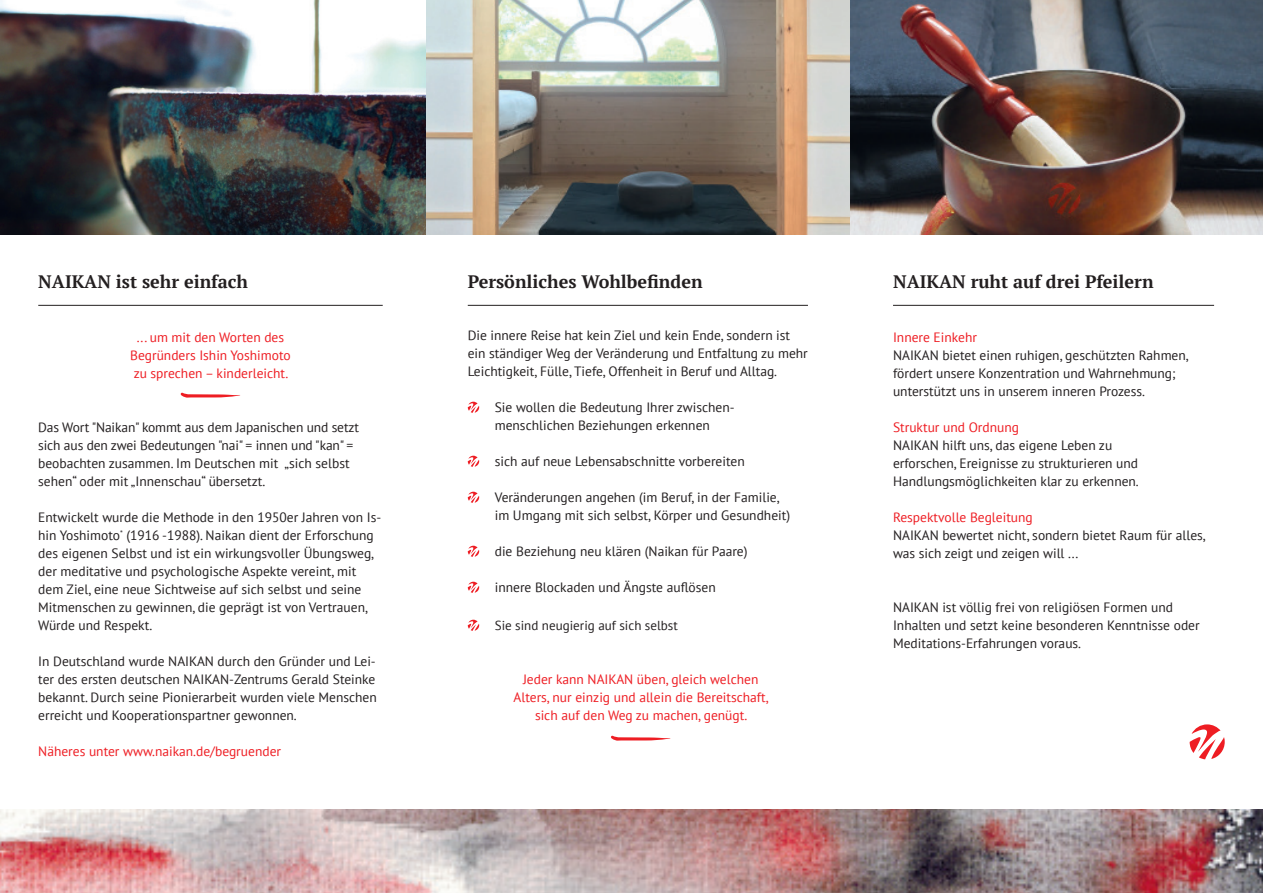
<style>
.page{position:relative;width:1263px;height:893px;background:#fff}
.page>*{position:absolute;margin:0;border:0;box-sizing:border-box;transform-origin:0 0}
.t1{font:700 18px "PT Serif";color:#231f20}
.t2{font:13.5px/18px "PT Sans";color:#231f20}
.t3{font:13.5px/18px "PT Sans";color:#ee1d23;text-align:center}
.t4{font:13.05px "PT Sans";color:#231f20}
</style>
<div class="page">
<img style="left:425px;top:0;width:425px;height:234px">
<hr style="left:38px;top:305px;width:345px;height:1px;background:#231f20">
<hr style="left:468px;top:305px;width:340px;height:1px;background:#231f20">
<svg style="left:468px;top:402px;width:11px;height:11px"></svg>
<svg style="left:468px;top:456px;width:11px;height:11px"></svg>
<svg style="left:468px;top:492px;width:11px;height:11px"></svg>
<svg style="left:468px;top:546px;width:11px;height:11px"></svg>
<svg style="left:468px;top:582px;width:11px;height:11px"></svg>
<svg style="left:468px;top:620px;width:11px;height:11px"></svg>
<hr style="left:893px;top:305px;width:321px;height:1px;background:#231f20">
<svg style="left:181px;top:393px;width:59px;height:5px"></svg>
<svg style="left:611px;top:736px;width:59px;height:5px"></svg>
<svg style="left:1190px;top:724px;width:35px;height:35px"></svg>
<img style="left:0;top:809px;width:1263px;height:84px">
<img style="left:850px;top:0;width:413px;height:234px">
<img style="left:0;top:0;width:425px;height:234px">
<h1 class="t1" style="left:38px;top:270px;width:211px">NAIKAN ist sehr einfach</h1>
<p class="t3" style="left:130px;top:328px;width:162px">... um mit den Worten des<br>Begründers Ishin Yoshimoto zu sprechen – kinderleicht.</p>
<p class="t2" style="left:38px;top:418px;width:322px">Das Wort "Naikan" kommt aus dem Japanischen und setzt sich aus den zwei Bedeutungen "nai" = innen und "kan" = beobachten zusammen. Im Deutschen mit „sich selbst sehen“ oder mit „Innenschau“ übersetzt.</p>
<p class="t2" style="left:38px;top:508px;width:344px">Entwickelt wurde die Methode in den 1950er Jahren von Is&shy;hin Yoshimoto<sup>*</sup> (1916 -1988). Naikan dient der Erforschung des eigenen Selbst und ist ein wirkungsvoller Übungsweg, der meditative und psychologische Aspekte vereint, mit dem Ziel, eine neue Sichtweise auf sich selbst und seine Mitmenschen zu gewinnen, die geprägt ist von Vertrauen, Würde und Respekt.</p>
<p class="t2" style="left:38px;top:652px;width:340px;text-align:justify">In Deutschland wurde NAIKAN durch den Gründer und Lei&shy;ter des ersten deutschen NAIKAN-Zentrums Gerald Steinke bekannt. Durch seine Pionierarbeit wurden viele Menschen erreicht und Kooperationspartner gewonnen.</p>
<p class="t3" style="left:38px;top:742px;width:244px">Näheres unter www.naikan.de/begruender</p>
<h1 class="t1" style="left:468px;top:270px;width:236px">Persönliches Wohlbefinden</h1>
<p class="t2" style="left:468px;top:326px;width:342px">Die innere Reise hat kein Ziel und kein Ende, sondern ist ein ständiger Weg der Veränderung und Entfaltung zu mehr<br>Leichtigkeit, Fülle, Tiefe, Offenheit in Beruf und Alltag.</p>
<p class="t2" style="left:495px;top:398px;width:241px">Sie wollen die Bedeutung Ihrer zwischen&shy;menschlichen Beziehungen erkennen</p>
<p class="t2" style="left:495px;top:452px;width:251px">sich auf neue Lebensabschnitte vorbereiten</p>
<p class="t2" style="left:495px;top:488px;width:297px">Veränderungen angehen (im Beruf, in der Familie, im Umgang mit sich selbst, Körper und Gesundheit)</p>
<p class="t2" style="left:495px;top:542px;width:254px">die Beziehung neu klären (Naikan für Paare)</p>
<p class="t2" style="left:495px;top:578px;width:222px">innere Blockaden und Ängste auflösen</p>
<p class="t4" style="left:495px;top:617px;width:185px">Sie sind neugierig auf sich selbst</p>
<p class="t3" style="left:514px;top:670px;width:257px">Jeder kann NAIKAN üben, gleich welchen<br>Alters, nur einzig und allein die Bereitschaft, sich auf den Weg zu machen, genügt.</p>
<h1 class="t1" style="left:893px;top:270px;width:262px">NAIKAN ruht auf drei Pfeilern</h1>
<p class="t3" style="left:893px;top:328px;width:85px">Innere Einkehr</p>
<p class="t2" style="left:893px;top:346px;width:297px">NAIKAN bietet einen ruhigen, geschützten Rahmen, fördert unsere Konzentration und Wahrnehmung; unterstützt uns in unserem inneren Prozess.</p>
<p class="t3" style="left:893px;top:418px;width:128px">Struktur und Ordnung</p>
<p class="t2" style="left:893px;top:436px;width:247px">NAIKAN hilft uns, das eigene Leben zu erforschen, Ereignisse zu strukturieren und<br>Handlungsmöglichkeiten klar zu erkennen.</p>
<p class="t3" style="left:893px;top:508px;width:141px">Respektvolle Begleitung</p>
<p class="t2" style="left:893px;top:526px;width:314px">NAIKAN bewertet nicht, sondern bietet Raum für alles, was sich zeigt und zeigen will ...</p>
<p class="t2" style="left:893px;top:598px;width:308px">NAIKAN ist völlig frei von religiösen Formen und<br>Inhalten und setzt keine besonderen Kenntnisse oder<br>Meditations-Erfahrungen voraus.</p>
</div>
